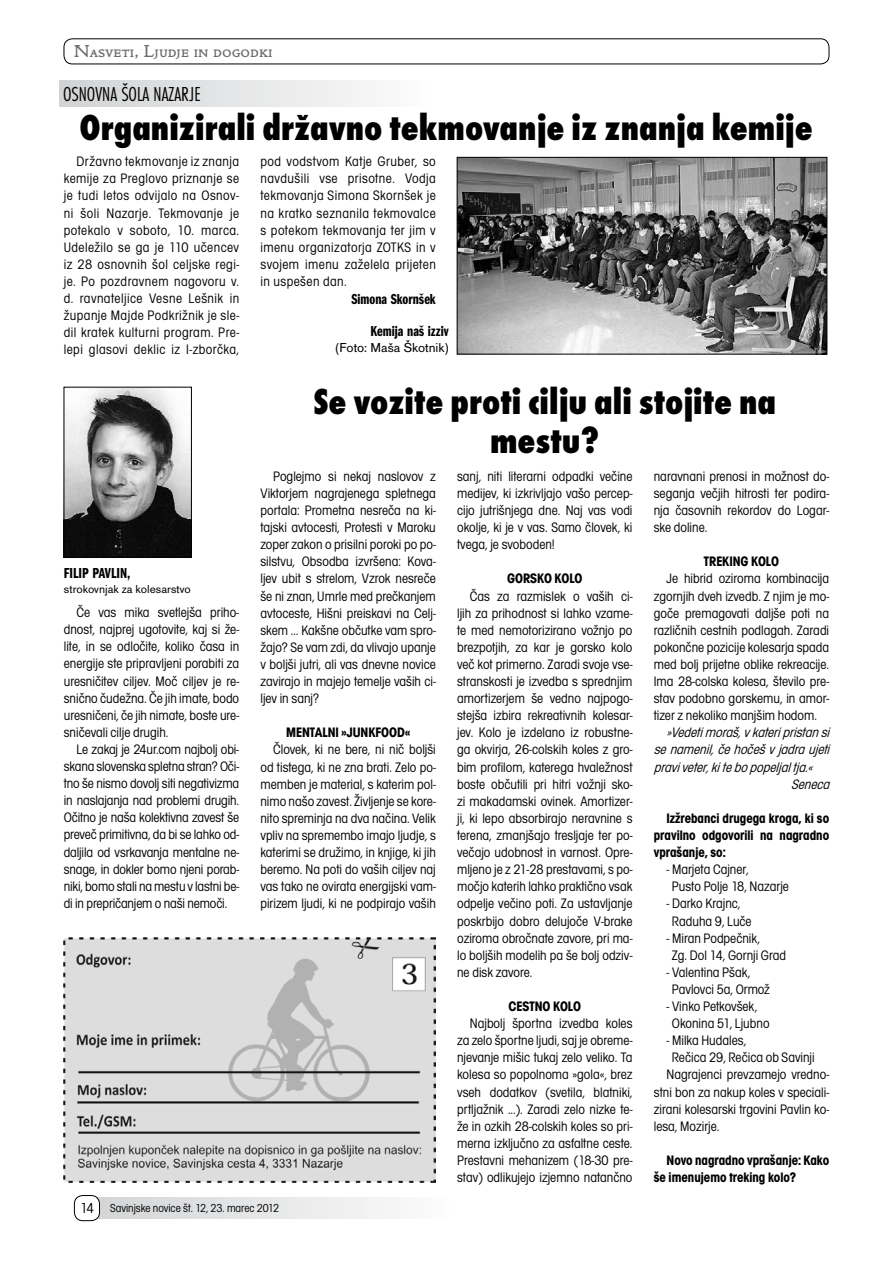
<style>
.page{position:relative;width:893px;height:1263px;background:#fff}
.page>*{position:absolute;margin:0;border:0;box-sizing:border-box;transform-origin:0 0}
.t1{font:37.5px/39px "Futura TEE Extr Bold Cond";color:#000;text-align:center}
.t2{font:21px "Futura TEE Ligh Cond";color:#000}
.t3{font:18px "Golden Typ SC Itc TEE Orig";color:#6d6e71}
.t4{font:15px/31.8px "Franklin Got Itc TEE Demi Comp";color:#000}
.t5{font:condensed 14.25px/17.1px "Avant Gar Got Itc TEE";color:#000;text-align:justify}
.t6{font:700 condensed 14.25px/17.1px "Avant Gar Got Itc TEE";color:#000;text-align:justify}
.t7{font:italic condensed 14.25px "Avant Gar Got Itc TEE";color:#000}
.t8{font:13.5px "Accius TEE";color:#000}
.t9{font:condensed 12px "Avant Gar Got Itc TEE";color:#000}
.t10{font:12px "Accius TEE";color:#000}
.s1{font-size:15px}
</style>
<div class="page">
<div style="left:78px;top:1197px;width:372px;height:22px;background:linear-gradient(to right,#cfd0d1,#fdfdfd)"></div>
<div style="left:74px;top:1195px;width:26px;height:26px;background:#fff;border-radius:9px"></div>
<div style="left:74px;top:1195px;width:26px;height:26px;border:1px solid #000;border-radius:9px"></div>
<div style="left:64px;top:39px;width:765px;height:25px;border:1px solid #000;border-radius:9px"></div>
<div style="left:60px;top:81px;width:369px;height:25px;background:linear-gradient(to right,#d1d2d4,#fcfcfc)"></div>
<img style="left:66px;top:389px;width:124px;height:167px">
<div style="left:64px;top:387px;width:128px;height:171px;border:1px solid #000"></div>
<img style="left:64px;top:938px;width:372px;height:244px">
<img style="left:459px;top:159px;width:366px;height:193px">
<div style="left:457px;top:157px;width:370px;height:197px;border:1px solid #000"></div>
<p class="t3" style="left:73px;top:40px;width:201px">Nasveti, Ljudje in dogodki</p>
<h2 class="t2" style="left:63px;top:82px;width:139px">OSNOVNA ŠOLA NAZARJE</h2>
<h1 class="t1" style="left:79px;top:108px;width:735px">Organizirali državno tekmovanje iz znanja kemije</h1>
<p class="t5" style="left:64px;top:153px;width:177px;text-indent:13px">Državno tekmovanje iz znanja kemije za Preglovo priznanje se je tudi letos odvijalo na Osnov&shy;ni šoli Nazarje. Tekmovanje je potekalo v soboto, 10. marca.<br>Udeležilo se ga je 110 učencev iz 28 osnovnih šol celjske regi&shy;je. Po pozdravnem nagovoru v. d. ravnateljice Vesne Lešnik in županje Majde Podkrižnik je sle&shy;dil kratek kulturni program. Pre&shy;lepi glasovi deklic iz I-zborčka,</p>
<p class="t5" style="left:260px;top:153px;width:177px">pod vodstvom Katje Gruber, so navdušili vse prisotne. Vodja tekmovanja Simona Skornšek je na kratko seznanila tekmovalce s potekom tekmovanja ter jim v imenu organizatorja ZOTKS in v svojem imenu zaželela prijeten in uspešen dan.</p>
<p class="t4" style="left:370px;top:283px;width:80px;text-indent:-19px">Simona Skornšek<br>Kemija naš izziv</p>
<p class="t8" style="left:336px;top:340px;width:114px">(Foto: Maša Škotnik)</p>
<p class="t4" style="left:64px;top:558px;width:68px">FILIP PAVLIN,</p>
<p class="t10" style="left:64px;top:582px;width:128px">strokovnjak za kolesarstvo</p>
<p class="t5" style="left:64px;top:604px;width:177px;text-indent:13px">Če vas mika svetlejša priho&shy;dnost, najprej ugotovite, kaj si že&shy;lite, in se odločite, koliko časa in energije ste pripravljeni porabiti za uresničitev ciljev. Moč ciljev je re&shy;snično čudežna. Če jih imate, bodo uresničeni, če jih nimate, boste ure&shy;sničevali cilje drugih.</p>
<p class="t5" style="left:64px;top:741px;width:177px;text-indent:13px">Le zakaj je 24ur.com najbolj obi&shy;skana slovenska spletna stran? Oči&shy;tno še nismo dovolj siti negativizma in naslajanja nad problemi drugih.<br>Očitno je naša kolektivna zavest še preveč primitivna, da bi se lahko od&shy;daljila od vsrkavanja mentalne ne&shy;snage, in dokler bomo njeni porab&shy;niki, bomo stali na mestu v lastni be&shy;di in prepričanjem o naši nemoči.</p>
<h1 class="t1" style="left:313px;top:383px;width:464px">Se vozite proti cilju ali stojite na mestu?</h1>
<p class="t5" style="left:260px;top:468px;width:177px;text-indent:13px">Poglejmo si nekaj naslovov z Viktorjem nagrajenega spletnega portala: Prometna nesreča na ki&shy;tajski avtocesti, Protesti v Maroku zoper zakon o prisilni poroki po po&shy;silstvu, Obsodba izvršena: Kova&shy;ljev ubit s strelom, Vzrok nesreče še ni znan, Umrle med prečkanjem avtoceste, Hišni preiskavi na Celj&shy;skem … Kakšne občutke vam spro&shy;žajo? Se vam zdi, da vlivajo upanje v boljši jutri, ali vas dnevne novice zavirajo in majejo temelje vaših ci&shy;ljev in sanj?</p>
<p class="t6" style="left:286px;top:724px;width:125px">MENTALNI »JUNKFOOD«</p>
<p class="t5" style="left:260px;top:741px;width:177px;text-indent:13px">Človek, ki ne bere, ni nič boljši od tistega, ki ne zna brati. Zelo po&shy;memben je material, s katerim pol&shy;nimo našo zavest. Življenje se kore&shy;nito spreminja na dva načina. Velik vpliv na spremembo imajo ljudje, s katerimi se družimo, in knjige, ki jih beremo. Na poti do vaših ciljev naj vas tako ne ovirata energijski vam&shy;pirizem ljudi, ki ne podpirajo vaših</p>
<p class="t5" style="left:457px;top:468px;width:177px">sanj, niti literarni odpadki večine medijev, ki izkrivljajo vašo percep&shy;cijo jutrišnjega dne. Naj vas vodi okolje, ki je v vas. Samo človek, ki tvega, je svoboden!</p>
<p class="t6" style="left:507px;top:570px;width:77px">GORSKO KOLO</p>
<p class="t5" style="left:457px;top:587px;width:177px;text-indent:13px">Čas za razmislek o vaših ci&shy;ljih za prihodnost si lahko vzame&shy;te med nemotorizirano vožnjo po brezpotjih, za kar je gorsko kolo več kot primerno. Zaradi svoje vse&shy;stranskosti je izvedba s sprednjim amortizerjem še vedno najpogo&shy;stejša izbira rekreativnih kolesar&shy;jev. Kolo je izdelano iz robustne&shy;ga okvirja, 26-colskih koles z gro&shy;bim profilom, katerega hvaležnost boste občutili pri hitri vožnji sko&shy;zi makadamski ovinek. Amortizer&shy;ji, ki lepo absorbirajo neravnine s terena, zmanjšajo tresljaje ter po&shy;večajo udobnost in varnost. Opre&shy;mljeno je z 21-28 prestavami, s po&shy;močjo katerih lahko praktično vsak odpelje večino poti. Za ustavljanje poskrbijo dobro delujoče V-brake oziroma obročnate zavore, pri ma&shy;lo boljših modelih pa še bolj odziv&shy;ne disk zavore.</p>
<p class="t6" style="left:509px;top:998px;width:74px">CESTNO KOLO</p>
<p class="t5" style="left:457px;top:1015px;width:177px;text-indent:13px">Najbolj športna izvedba koles za zelo športne ljudi, saj je obreme&shy;njevanje mišic tukaj zelo veliko. Ta kolesa so popolnoma »gola«, brez vseh dodatkov (svetila, blatniki, prtljažnik ...). Zaradi zelo nizke te&shy;že in ozkih 28-colskih koles so pri&shy;merna izključno za asfaltne ceste.<br>Prestavni mehanizem (18-30 pre&shy;stav) odlikujejo izjemno natančno</p>
<p class="t5" style="left:654px;top:468px;width:177px">naravnani prenosi in možnost do&shy;seganja večjih hitrosti ter podira&shy;nja časovnih rekordov do Logar&shy;ske doline.</p>
<p class="t6" style="left:704px;top:553px;width:77px">TREKING KOLO</p>
<p class="t5" style="left:654px;top:570px;width:177px;text-indent:13px">Je hibrid oziroma kombinacija zgornjih dveh izvedb. Z njim je mo&shy;goče premagovati daljše poti na različnih cestnih podlagah. Zaradi pokončne pozicije kolesarja spada med bolj prijetne oblike rekreacije.<br>Ima 28-colska kolesa, število pre&shy;stav podobno gorskemu, in amor&shy;tizer z nekoliko manjšim hodom.</p>
<p class="t7" style="left:666px;top:725px;width:168px">»Vedetimoraš,vkateripristansi</p>
<p class="t7" style="left:654px;top:742px;width:181px">senamenil,čehočešvjadraujeti</p>
<p class="t7" style="left:654px;top:759px;width:164px">praviveter,kitebopopeljaltja.«</p>
<p class="t7" style="left:791px;top:776px;width:44px">Seneca</p>
<p class="t6" style="left:654px;top:809px;width:177px;text-indent:13px">Izžrebanci drugega kroga, ki so pravilno odgovorili na nagradno vprašanje, so:</p>
<p class="t5" style="left:672px;top:861px;width:119px;text-indent:-5px">- Marjeta Cajner,<br>Pusto Polje 18, Nazarje</p>
<p class="t5" style="left:672px;top:895px;width:81px;text-indent:-5px">- Darko Krajnc,<br>Raduha 9, Luče</p>
<p class="t5" style="left:672px;top:929px;width:116px;text-indent:-5px">- Miran Podpečnik,<br>Zg. Dol 14, Gornji Grad</p>
<p class="t5" style="left:672px;top:964px;width:100px;text-indent:-5px">- Valentina Pšak,<br>Pavlovci 5a, Ormož</p>
<p class="t5" style="left:672px;top:998px;width:99px;text-indent:-5px">- Vinko Petkovšek,<br>Okonina 51, Ljubno</p>
<p class="t5" style="left:666px;top:1032px;width:81px">- Milka Hudales,</p>
<p class="t5" style="left:672px;top:1049px;width:144px">Rečica 29, Rečica ob Savinji</p>
<p class="t5" style="left:666px;top:1066px;width:164px">Nagrajenci prevzamejo vredno-</p>
<p class="t5" style="left:654px;top:1083px;width:177px">stni bon za nakup koles v speciali-</p>
<p class="t5" style="left:654px;top:1100px;width:177px">zirani kolesarski trgovini Pavlin ko-</p>
<p class="t5" style="left:654px;top:1118px;width:67px">lesa, Mozirje.</p>
<p class="t6" style="left:654px;top:1151px;width:177px;text-indent:13px">Novo nagradno vprašanje: Kako še imenujemo treking kolo?</p>
<p class="t9" style="left:80px;top:1201px;width:200px"><span class="s1">14</span> Savinjske novice št. 12, 23. marec 2012</p>
</div>
